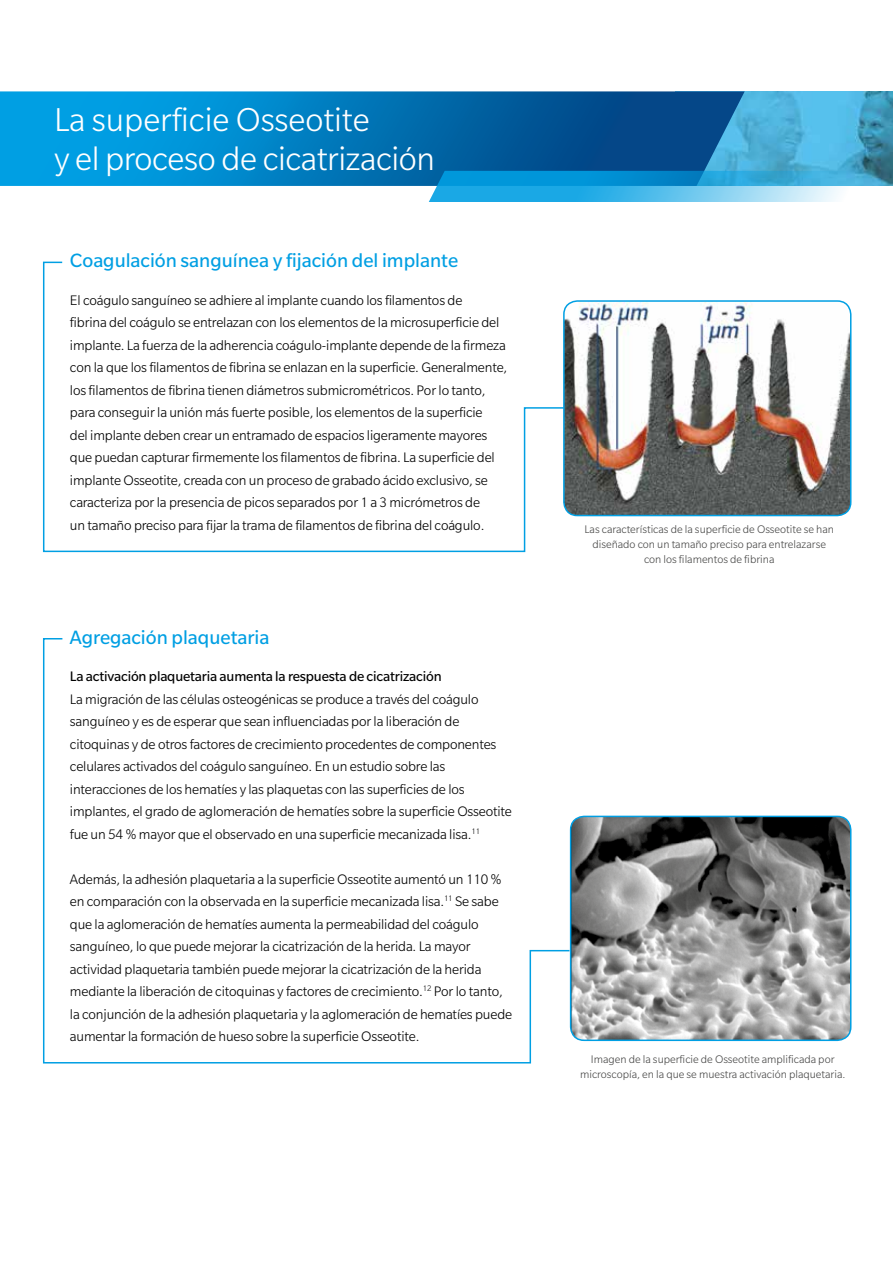
<style>
.page{position:relative;width:893px;height:1263px;background:#fff}
.page>*{position:absolute;margin:0;border:0;box-sizing:border-box;transform-origin:0 0}
.t1{font:300 36px/39px "Slate Pro";letter-spacing:-.01em;color:#fff}
.t2{font:21px "Slate Pro";color:#009fe3}
.t3{font:300 15px/22.5px "Slate Pro";letter-spacing:-.01em;color:#000}
.t4{font:15px "Slate Pro";letter-spacing:-.01em;color:#000}
.t5{font:300 12px/15px "Slate Pro";color:#4a4a49;text-align:center}
</style>
<div class="page">
<svg style="left:43px;top:638px;width:528px;height:426px"></svg>
<svg style="left:42px;top:261px;width:522px;height:292px"></svg>
<img style="left:565px;top:301px;width:286px;height:214px">
<div style="left:563px;top:300px;width:288px;height:216px;border:2px solid #009fe3;border-radius:14px"></div>
<img style="left:571px;top:816px;width:280px;height:224px">
<div style="left:570px;top:816px;width:281px;height:225px;border:2px solid #009fe3;border-radius:14px"></div>
<img style="left:745px;top:91px;width:148px;height:80px">
<svg style="left:0;top:91px;width:745px;height:95px;background:#0478b9"></svg>
<svg style="left:424px;top:171px;width:469px;height:30px;background:#44b0e0"></svg>
<h1 class="t1" style="left:54px;top:100px;width:382px">La superficie Osseotite<br>y el proceso de cicatrización</h1>
<h2 class="t2" style="left:70px;top:249px;width:390px">Coagulación sanguínea y fijación del implante</h2>
<p class="t3" style="left:70px;top:289px;width:439px">El coágulo sanguíneo se adhiere al implante cuando los filamentos de<br>fibrina del coágulo se entrelazan con los elementos de la microsuperficie del implante. La fuerza de la adherencia coágulo-implante depende de la firmeza con la que los filamentos de fibrina se enlazan en la superficie. Generalmente, los filamentos de fibrina tienen diámetros submicrométricos. Por lo tanto, para conseguir la unión más fuerte posible, los elementos de la superficie<br>del implante deben crear un entramado de espacios ligeramente mayores que puedan capturar firmemente los filamentos de fibrina. La superficie del implante Osseotite, creada con un proceso de grabado ácido exclusivo, se caracteriza por la presencia de picos separados por 1 a 3 micrómetros de<br>un tamaño preciso para fijar la trama de filamentos de fibrina del coágulo.</p>
<h2 class="t2" style="left:70px;top:626px;width:201px">Agregación plaquetaria</h2>
<p class="t4" style="left:70px;top:669px;width:373px">La activación plaquetaria aumenta la respuesta de cicatrización</p>
<p class="t3" style="left:70px;top:688px;width:443px">La migración de las células osteogénicas se produce a través del coágulo sanguíneo y es de esperar que sean influenciadas por la liberación de citoquinas y de otros factores de crecimiento procedentes de componentes celulares activados del coágulo sanguíneo. En un estudio sobre las interacciones de los hematíes y las plaquetas con las superficies de los implantes, el grado de aglomeración de hematíes sobre la superficie Osseotite fue un 54 % mayor que el observado en una superficie mecanizada lisa.<sup>11</sup></p>
<p class="t3" style="left:70px;top:868px;width:444px">Además, la adhesión plaquetaria a la superficie Osseotite aumentó un 110 % en comparación con la observada en la superficie mecanizada lisa.<sup>11</sup> Se sabe que la aglomeración de hematíes aumenta la permeabilidad del coágulo sanguíneo, lo que puede mejorar la cicatrización de la herida. La mayor actividad plaquetaria también puede mejorar la cicatrización de la herida mediante la liberación de citoquinas y factores de crecimiento.<sup>12</sup> Por lo tanto, la conjunción de la adhesión plaquetaria y la aglomeración de hematíes puede aumentar la formación de hueso sobre la superficie Osseotite.</p>
<p class="t5" style="left:584px;top:521px;width:251px">Las características de la superficie de Osseotite se han diseñado con un tamaño preciso para entrelazarse con los filamentos de fibrina</p>
<p class="t5" style="left:580px;top:1051px;width:267px">Imagen de la superficie de Osseotite amplificada por microscopía, en la que se muestra activación plaquetaria.</p>
</div>
